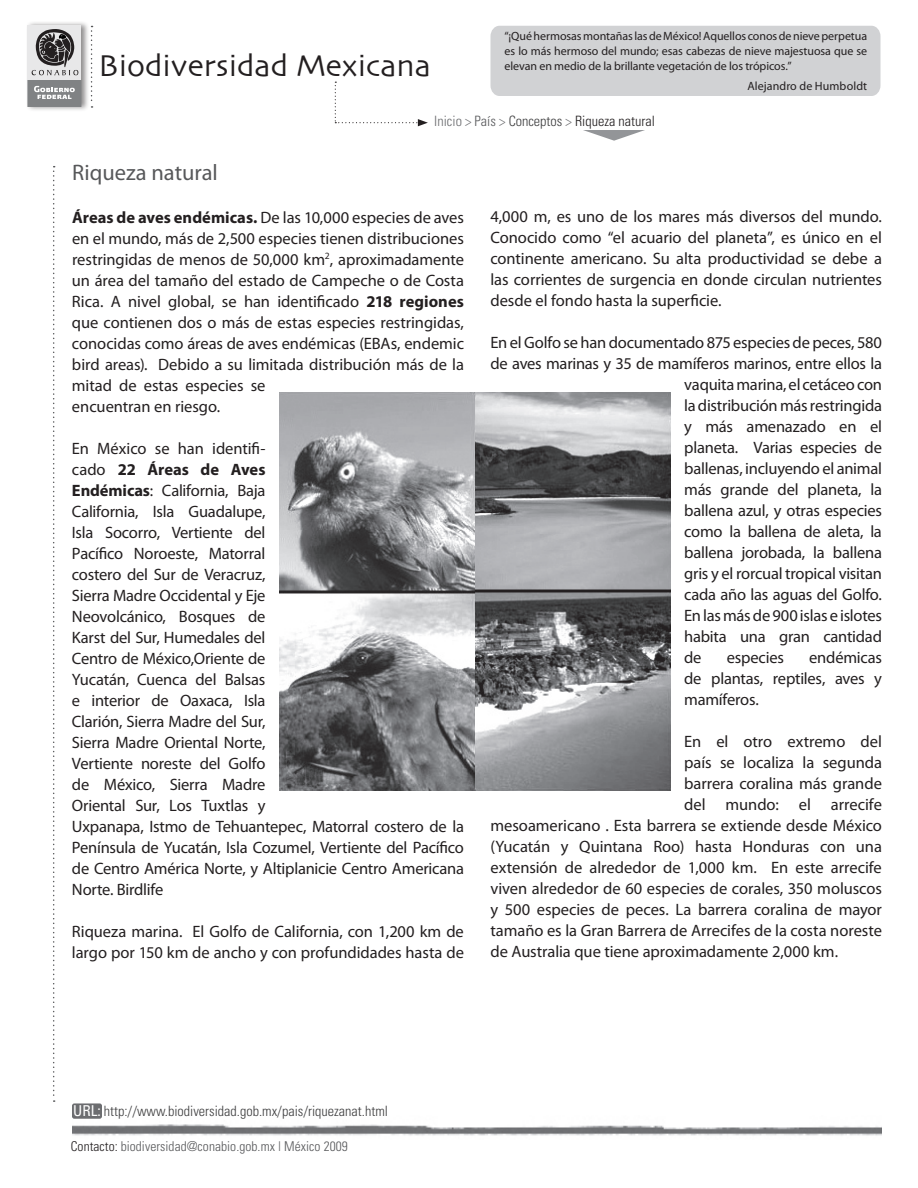
<style>
.page{position:relative;width:918px;height:1188px;background:#fff}
.page>*{position:absolute;margin:0;border:0;box-sizing:border-box;transform-origin:0 0}
.t1{font:31.5px "Skia";color:#231f20}
.t2{font:22.5px "Myriad Pro";color:#57585a}
.t3{font:16.5px/21px "Myriad Pro";letter-spacing:-.01em;color:#231f20}
.t4{font:300 condensed 14.25px "Univers";color:#3e3e3f}
.t5{font:300 condensed 14.25px "Univers";color:#231f20}
.t6{font:300 condensed 13.5px "Univers";letter-spacing:.005em;color:#57585a}
.t7{font:12px/15px "Myriad Pro";letter-spacing:-.005em;color:#231f20;text-align:justify}
.s1{color:#6c6d70}
.s2{color:#57585a}
.s3{color:#3e3e3f}
.s4{font-weight:700}
.s5{font-weight:400;font-size:15px;color:#fff}
.s6{color:#231f20}
</style>
<div class="page">
<img style="left:72px;top:1124px;width:810px;height:12px">
<div style="left:72px;top:1103px;width:30px;height:16px;background:#6c6d70;border-radius:2px"></div>
<div style="left:490px;top:26px;width:390px;height:70px;background:#d1d2d4"></div>
<svg style="left:53px;top:166px;width:2px;height:936px"></svg>
<svg style="left:335px;top:82px;width:93px;height:44px"></svg>
<div style="left:25px;top:21px;width:65px;height:91px;background:#231f20;opacity:.5"></div>
<div style="left:27px;top:80px;width:54px;height:27px;background:#808284"></div>
<svg style="left:34px;top:86px;width:41px;height:13px"></svg>
<div style="left:27px;top:26px;width:54px;height:54px;background:#e8e8e9"></div>
<svg style="left:31px;top:29px;width:48px;height:47px"></svg>
<svg style="left:91px;top:26px;width:2px;height:82px"></svg>
<svg style="left:583px;top:130px;width:62px;height:11px"></svg>
<img style="left:279px;top:393px;width:392px;height:398px">
<p class="t7" style="left:505px;top:28px;width:364px">“¡Qué hermosas montañas las de México! Aquellos conos de nieve perpetua es lo más hermoso del mundo; esas cabezas de nieve majestuosa que se elevan en medio de la brillante vegetación de los trópicos.”</p>
<p class="t7" style="left:747px;top:78px;width:121px">Alejandro de Humboldt</p>
<p class="t5" style="left:434px;top:112px;width:222px"><span class="s1">Inicio &gt;</span> <span class="s2">País</span> <span class="s1">&gt;</span> <span class="s3">Conceptos</span> <span class="s1">&gt;</span> Riqueza natural</p>
<h1 class="t1" style="left:99px;top:47px;width:334px">Biodiversidad Mexicana</h1>
<h2 class="t2" style="left:72px;top:159px;width:147px">Riqueza natural</h2>
<p class="t3" style="left:72px;top:207px;width:394px"><span class="s4">Áreas de aves endémicas.</span> De las 10,000 especies de aves en el mundo, más de 2,500 especies tienen distribuciones restringidas de menos de 50,000 km<sup>2</sup>, aproximadamente un área del tamaño del estado de Campeche o de Costa Rica. A nivel global, se han identificado <span class="s4">218 regiones </span>que contienen dos o más de estas especies restringidas, conocidas como áreas de aves endémicas (EBAs, endemic bird areas). Debido a su limitada distribución más de la mitad de estas especies se<br>encuentran en riesgo.</p>
<p class="t3" style="left:72px;top:438px;width:394px">En México se han identifi-<br>cado <span class="s4">22 Áreas de Aves<br>Endémicas</span>: California, Baja<br>California, Isla Guadalupe,<br>Isla Socorro, Vertiente del<br>Pacífico Noroeste, Matorral<br>costero del Sur de Veracruz,<br>Sierra Madre Occidental y Eje<br>Neovolcánico, Bosques de<br>Karst del Sur, Humedales del<br>Centro de México,Oriente de<br>Yucatán, Cuenca del Balsas<br>e interior de Oaxaca, Isla<br>Clarión, Sierra Madre del Sur,<br>Sierra Madre Oriental Norte,<br>Vertiente noreste del Golfo<br>de México, Sierra Madre<br>Oriental Sur, Los Tuxtlas y<br>Uxpanapa, Istmo de Tehuantepec, Matorral costero de la<br>Península de Yucatán, Isla Cozumel, Vertiente del Pacífico de Centro América Norte, y Altiplanicie Centro Americana<br>Norte. Birdlife</p>
<p class="t3" style="left:72px;top:921px;width:393px">Riqueza marina. El Golfo de California, con 1,200 km de largo por 150 km de ancho y con profundidades hasta de</p>
<p class="t3" style="left:491px;top:205px;width:393px;text-align:justify">4,000 m, es uno de los mares más diversos del mundo.<br>Conocido como “el acuario del planeta”, es único en el continente americano. Su alta productividad se debe a las corrientes de surgencia en donde circulan nutrientes desde el fondo hasta la superficie.</p>
<p class="t3" style="left:491px;top:331px;width:393px">En el Golfo se han documentado 875 especies de peces, 580</p>
<p class="t3" style="left:491px;top:352px;width:393px">de aves marinas y 35 de mamíferos marinos, entre ellos la</p>
<p class="t3" style="left:684px;top:373px;width:199px">vaquita marina, el cetáceo con</p>
<p class="t3" style="left:684px;top:394px;width:199px">la distribución más restringida</p>
<p class="t3" style="left:684px;top:415px;width:199px">y más amenazado en el</p>
<p class="t3" style="left:684px;top:436px;width:199px">planeta. Varias especies de</p>
<p class="t3" style="left:684px;top:457px;width:199px">ballenas, incluyendo el animal</p>
<p class="t3" style="left:684px;top:478px;width:199px">más grande del planeta, la</p>
<p class="t3" style="left:684px;top:499px;width:199px">ballena azul, y otras especies</p>
<p class="t3" style="left:684px;top:520px;width:199px">como la ballena de aleta, la</p>
<p class="t3" style="left:684px;top:541px;width:199px">ballena jorobada, la ballena</p>
<p class="t3" style="left:684px;top:562px;width:199px">gris y el rorcual tropical visitan</p>
<p class="t3" style="left:684px;top:583px;width:199px">cada año las aguas del Golfo.</p>
<p class="t3" style="left:684px;top:604px;width:199px">En las más de 900 islas e islotes</p>
<p class="t3" style="left:684px;top:625px;width:199px">habita una gran cantidad</p>
<p class="t3" style="left:684px;top:646px;width:19px">de</p>
<p class="t3" style="left:727px;top:646px;width:59px">especies</p>
<p class="t3" style="left:684px;top:646px;width:199px;text-align:justify;text-indent:125px">endémicas de plantas, reptiles, aves y mamíferos.</p>
<p class="t3" style="left:684px;top:730px;width:199px">En el otro extremo del</p>
<p class="t3" style="left:684px;top:751px;width:199px">país se localiza la segunda</p>
<p class="t3" style="left:684px;top:772px;width:199px">barrera coralina más grande</p>
<p class="t3" style="left:684px;top:793px;width:199px">del mundo: el arrecife</p>
<p class="t3" style="left:491px;top:814px;width:393px">mesoamericano . Esta barrera se extiende desde México</p>
<p class="t3" style="left:491px;top:835px;width:393px">(Yucatán y Quintana Roo) hasta Honduras con una</p>
<p class="t3" style="left:491px;top:856px;width:393px">extensión de alrededor de 1,000 km. En este arrecife</p>
<p class="t3" style="left:491px;top:877px;width:393px">viven alrededor de 60 especies de corales, 350 moluscos</p>
<p class="t3" style="left:491px;top:898px;width:393px">y 500 especies de peces. La barrera coralina de mayor</p>
<p class="t3" style="left:491px;top:919px;width:393px">tamaño es la Gran Barrera de Arrecifes de la costa noreste</p>
<p class="t3" style="left:491px;top:940px;width:349px">de Australia que tiene aproximadamente 2,000 km.</p>
<p class="t4" style="left:73px;top:1103px;width:316px"><span class="s5">URL:</span> http://www.biodiversidad.gob.mx/pais/riquezanat.html</p>
<p class="t6" style="left:71px;top:1138px;width:279px"><span class="s6">Contacto:</span> biodiversidad@conabio.gob.mx | México 2009</p>
</div>
